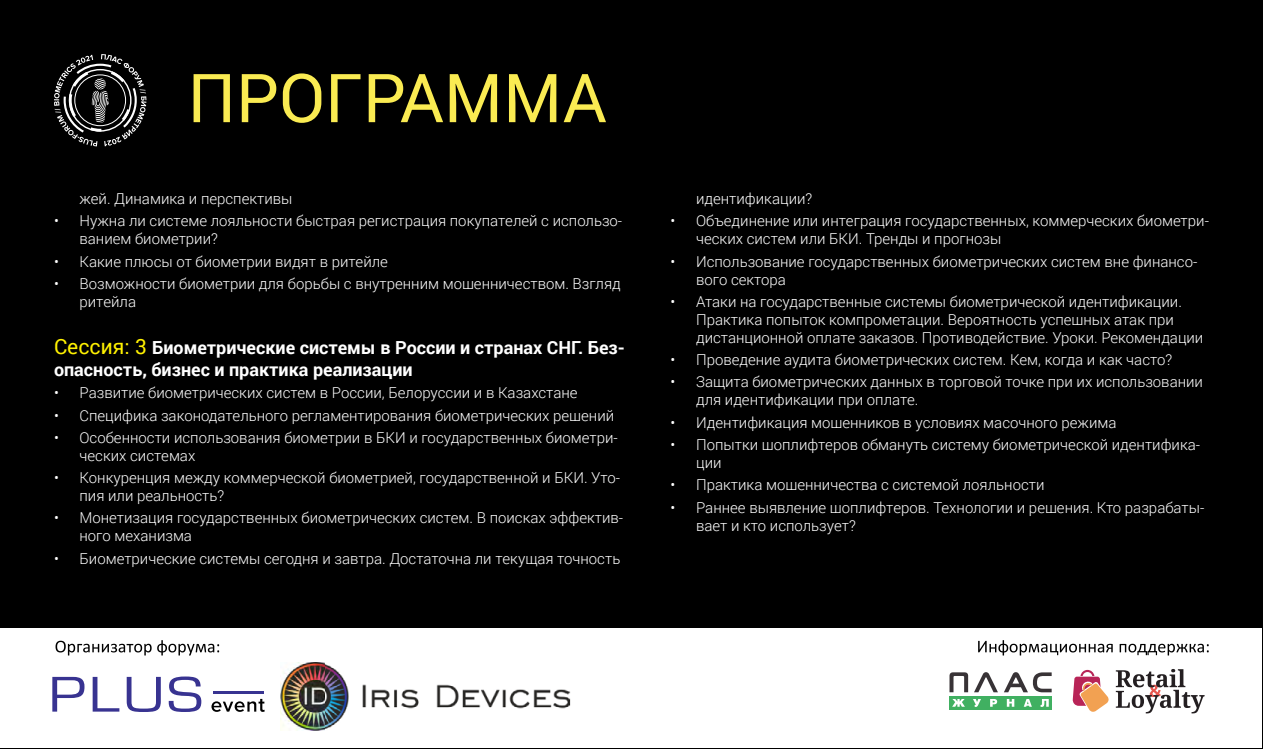
<style>
.page{position:relative;width:1263px;height:749px;background:#fff}
.page>*{position:absolute;margin:0;border:0;box-sizing:border-box;transform-origin:0 0}
.t1{font:67.5px "Roboto";color:#faeb52}
.t2{font:700 18px/21.6px "Roboto";color:#fff}
.t3{font:300 15px/18px "Roboto";color:#fff}
.s1{font-weight:400;font-size:21px;color:#fff200}
</style>
<div class="page">
<div style="left:1px;top:1px;width:1261px;height:747px;background:#000"></div>
<svg style="left:54px;top:54px;width:92px;height:92px"></svg>
<div style="left:1px;top:628px;width:1261px;height:120px;background:#fff"></div>
<svg style="left:56px;top:640px;width:163px;height:15px"></svg>
<svg style="left:978px;top:640px;width:135px;height:15px"></svg>
<svg style="left:1119px;top:643px;width:90px;height:12px"></svg>
<img style="left:325px;top:664px;width:245px;height:65px">
<img style="left:281px;top:662px;width:44px;height:68px">
<svg style="left:52px;top:676px;width:32px;height:35px"></svg>
<svg style="left:93px;top:676px;width:26px;height:35px"></svg>
<svg style="left:127px;top:676px;width:34px;height:35px"></svg>
<svg style="left:169px;top:676px;width:32px;height:35px"></svg>
<svg style="left:211px;top:698px;width:54px;height:13px"></svg>
<hr style="left:213px;top:691px;width:51px;height:3px;background:#383391">
<svg style="left:1116px;top:669px;width:88px;height:44px"></svg>
<svg style="left:1073px;top:669px;width:36px;height:43px"></svg>
<div style="left:949px;top:696px;width:103px;height:13px;background:#40b061"></div>
<svg style="left:952px;top:699px;width:13px;height:7px"></svg>
<svg style="left:973px;top:699px;width:8px;height:7px"></svg>
<svg style="left:990px;top:699px;width:7px;height:7px"></svg>
<svg style="left:1007px;top:699px;width:7px;height:7px"></svg>
<svg style="left:1024px;top:699px;width:8px;height:7px"></svg>
<svg style="left:1040px;top:699px;width:9px;height:7px"></svg>
<svg style="left:949px;top:672px;width:19px;height:20px"></svg>
<svg style="left:974px;top:672px;width:24px;height:20px"></svg>
<svg style="left:1004px;top:672px;width:48px;height:20px"></svg>
<p class="t1" style="left:188px;top:58px;width:420px">ПРОГРАММА</p>
<p class="t3" style="left:80px;top:190px;width:215px">жей. Динамика и перспективы</p>
<p class="t3" style="left:80px;top:212px;width:544px;text-indent:-26px">• Нужна ли системе лояльности быстрая регистрация покупателей с использо&shy;ванием биометрии?</p>
<p class="t3" style="left:54px;top:252px;width:335px">• Какие плюсы от биометрии видят в ритейле</p>
<p class="t3" style="left:80px;top:274px;width:543px;text-indent:-26px">• Возможности биометрии для борьбы с внутренним мошенничеством. Взгляд ритейла</p>
<p class="t2" style="left:54px;top:337px;width:572px"><span class="s1">Сессия: 3</span> Биометрические системы в России и странах СНГ. Без&shy;опасность, бизнес и практика реализации</p>
<p class="t3" style="left:54px;top:384px;width:525px">• Развитие биометрических систем в России, Белоруссии и в Казахстане</p>
<p class="t3" style="left:54px;top:406px;width:562px">• Специфика законодательного регламентирования биометрических решений</p>
<p class="t3" style="left:80px;top:428px;width:540px;text-indent:-26px">• Особенности использования биометрии в БКИ и государственных биометри&shy;ческих системах</p>
<p class="t3" style="left:80px;top:469px;width:542px;text-indent:-26px">• Конкуренция между коммерческой биометрией, государственной и БКИ. Уто&shy;пия или реальность?</p>
<p class="t3" style="left:80px;top:509px;width:545px;text-indent:-26px">• Монетизация государственных биометрических систем. В поисках эффектив&shy;ного механизма</p>
<p class="t3" style="left:54px;top:549px;width:568px">• Биометрические системы сегодня и завтра. Достаточна ли текущая точность</p>
<p class="t3" style="left:696px;top:190px;width:118px">идентификации?</p>
<p class="t3" style="left:696px;top:212px;width:514px;text-indent:-26px">• Объединение или интеграция государственных, коммерческих биометри&shy;ческих систем или БКИ. Тренды и прогнозы</p>
<p class="t3" style="left:696px;top:252px;width:503px;text-indent:-26px">• Использование государственных биометрических систем вне финансо&shy;вого сектора</p>
<p class="t3" style="left:696px;top:292px;width:509px;text-indent:-26px">• Атаки на государственные системы биометрической идентификации.<br>Практика попыток компрометации. Вероятность успешных атак при дистанционной оплате заказов. Противодействие. Уроки. Рекомендации</p>
<p class="t3" style="left:671px;top:351px;width:503px">• Проведение аудита биометрических систем. Кем, когда и как часто?</p>
<p class="t3" style="left:696px;top:373px;width:508px;text-indent:-26px">• Защита биометрических данных в торговой точке при их использовании для идентификации при оплате.</p>
<p class="t3" style="left:671px;top:413px;width:447px">• Идентификация мошенников в условиях масочного режима</p>
<p class="t3" style="left:696px;top:436px;width:505px;text-indent:-26px">• Попытки шоплифтеров обмануть систему биометрической идентифика&shy;ции</p>
<p class="t3" style="left:671px;top:476px;width:375px">• Практика мошенничества с системой лояльности</p>
<p class="t3" style="left:696px;top:498px;width:510px;text-indent:-26px">• Раннее выявление шоплифтеров. Технологии и решения. Кто разрабаты&shy;вает и кто использует?</p>
</div>
